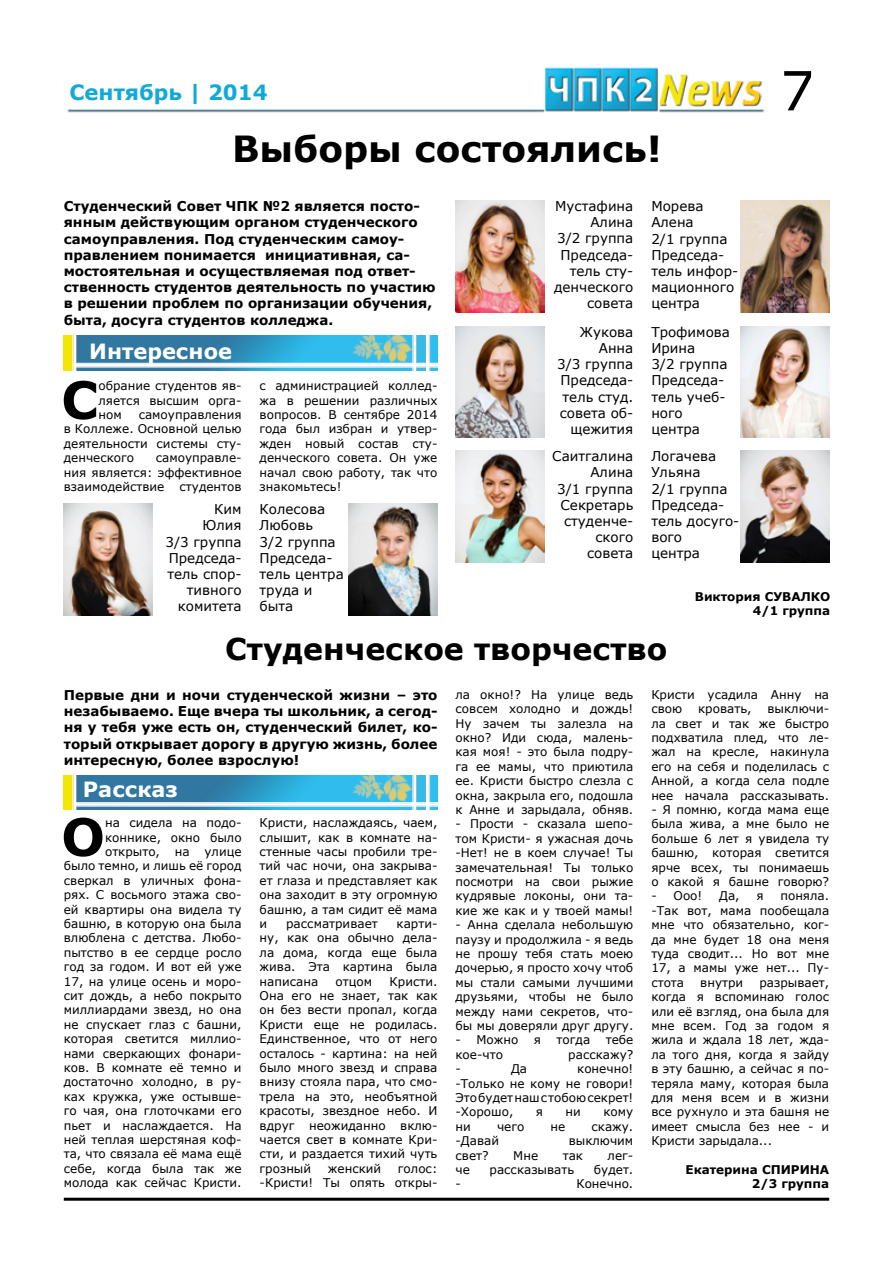
<style>
.page{position:relative;width:893px;height:1263px;background:#fff}
.page>*{position:absolute;margin:0;border:0;box-sizing:border-box;transform-origin:0 0}
.t1{font:54px "Verdana";color:#000}
.t2{font:700 51.6px "Verdana";color:#000}
.t3{font:700 36px "Verdana";color:#000}
.t4{font:700 30px "Verdana";color:#000}
.t5{font:700 21px "Verdana";color:#fff}
.t6{font:700 21px "Verdana";color:#11aad6}
.t7{font:700 13.5px/16.2px "Verdana";color:#000;text-align:justify}
.t8{font:13.5px/16.2px "Verdana";color:#000}
.t9{font:12px/14.4px "Verdana";color:#000;text-align:justify}
.t10{font:700 12px/14.4px "Verdana";color:#000;text-align:right}
</style>
<div class="page">
<hr style="left:64px;top:1198px;width:765px;height:3px;background:#000">
<img style="left:67px;top:67px;width:697px;height:46px">
<img style="left:64px;top:775px;width:373px;height:34px">
<img style="left:64px;top:336px;width:373px;height:34px">
<img style="left:740px;top:201px;width:89px;height:111px">
<img style="left:455px;top:326px;width:89px;height:112px">
<img style="left:740px;top:326px;width:89px;height:112px">
<img style="left:740px;top:451px;width:89px;height:111px">
<img style="left:64px;top:504px;width:89px;height:111px">
<img style="left:348px;top:504px;width:89px;height:111px">
<img style="left:455px;top:201px;width:89px;height:111px">
<img style="left:455px;top:451px;width:89px;height:111px">
<h3 class="t6" style="left:69px;top:77px;width:200px">Сентябрь | 2014</h3>
<h1 class="t1" style="left:780px;top:54px;width:36px">7</h1>
<h3 class="t3" style="left:232px;top:124px;width:431px">Выборы состоялись!</h3>
<p class="t7" style="left:64px;top:198px;width:373px;text-align:left">Студенческий Совет ЧПК №2 является посто&shy;янным действующим органом студенческого самоуправления. Под студенческим самоу&shy;правлением понимается инициативная, са&shy;мостоятельная и осуществляемая под ответ&shy;ственность студентов деятельность по участию в решении проблем по организации обучения, быта, досуга студентов колледжа.</p>
<h3 class="t5" style="left:89px;top:336px;width:144px">Интересное</h3>
<p class="t8" style="left:554px;top:198px;width:81px;text-align:right">Мустафина<br>Алина<br>3/2 группа<br>Председа&shy;тель сту&shy;денческого совета</p>
<p class="t8" style="left:651px;top:198px;width:88px">Морева<br>Алена<br>2/1 группа<br>Председа&shy;тель инфор&shy;мационного центра</p>
<p class="t8" style="left:557px;top:324px;width:78px;text-align:right">Жукова<br>Анна<br>3/3 группа<br>Председа&shy;тель студ. совета об&shy;щежития</p>
<p class="t8" style="left:651px;top:324px;width:80px">Трофимова<br>Ирина<br>3/2 группа<br>Председа&shy;тель учеб&shy;ного центра</p>
<p class="t8" style="left:552px;top:448px;width:83px;text-align:right">Саитгалина<br>Алина<br>3/1 группа<br>Секретарь студенче&shy;ского совета</p>
<p class="t8" style="left:651px;top:448px;width:90px">Логачева<br>Ульяна<br>2/1 группа<br>Председа&shy;тель досуго&shy;вого<br>центра</p>
<h2 class="t2" style="left:61px;top:364px;width:39px">С</h2>
<p class="t9" style="left:99px;top:378px;width:145px">обрание студентов яв&shy;ляется высшим орга&shy;ном</p>
<p class="t9" style="left:260px;top:378px;width:179px">с администрацией коллед&shy;жа в решении различных вопросов. В сентябре 2014 года был избран и утвер&shy;жден новый состав сту&shy;денческого совета. Он уже начал свою работу, так что знакомьтесь!</p>
<p class="t9" style="left:64px;top:407px;width:179px;text-indent:75px">самоуправления в Коллеже. Основной целью деятельности системы сту&shy;денческого</p>
<p class="t9" style="left:64px;top:450px;width:179px;text-indent:92px">самоуправле&shy;ния является: эффективное взаимодействие</p>
<p class="t9" style="left:180px;top:479px;width:64px">студентов</p>
<p class="t8" style="left:166px;top:501px;width:78px;text-align:right">Ким<br>Юлия<br>3/3 группа<br>Председа&shy;тель спор&shy;тивного комитета</p>
<p class="t8" style="left:260px;top:501px;width:86px">Колесова<br>Любовь<br>3/2 группа<br>Председа&shy;тель центра труда и быта</p>
<p class="t10" style="left:695px;top:589px;width:137px">Виктория СУВАЛКО<br>4/1 группа</p>
<h3 class="t4" style="left:225px;top:628px;width:444px">Студенческое творчество</h3>
<p class="t7" style="left:64px;top:687px;width:375px">Первые дни и ночи студенческой жизни – это незабываемо. Еще вчера ты школьник, а сегод&shy;ня у тебя уже есть он, студенческий билет, ко&shy;торый открывает дорогу в другую жизнь, более интересную, более взрослую!</p>
<h3 class="t5" style="left:83px;top:774px;width:97px">Рассказ</h3>
<h2 class="t2" style="left:61px;top:800px;width:45px">О</h2>
<p class="t9" style="left:455px;top:687px;width:179px">ла окно!? На улице ведь совсем холодно и дождь!<br>Ну зачем ты залезла на окно? Иди сюда, малень&shy;кая моя! - это была подру&shy;га ее мамы, что приютила ее. Кристи быстро слезла с окна, закрыла его, подошла к Анне и зарыдала, обняв.</p>
<p class="t9" style="left:455px;top:817px;width:179px">- Прости - сказала шепо&shy;том Кристи- я ужасная дочь -Нет! не в коем случае! Ты замечательная! Ты только посмотри на свои рыжие кудрявые локоны, они та&shy;кие же как и у твоей мамы!</p>
<p class="t9" style="left:455px;top:917px;width:179px">- Анна сделала небольшую паузу и продолжила - я ведь не прошу тебя стать моею дочерью, я просто хочу чтоб мы стали самыми лучшими друзьями, чтобы не было между нами секретов, что&shy;бы мы доверяли друг другу.</p>
<p class="t9" style="left:455px;top:1033px;width:64px">- Можно</p>
<p class="t9" style="left:534px;top:1033px;width:9px">я</p>
<p class="t9" style="left:557px;top:1033px;width:35px">тогда</p>
<p class="t9" style="left:606px;top:1033px;width:29px">тебе</p>
<p class="t9" style="left:455px;top:1047px;width:49px">кое-что</p>
<p class="t9" style="left:568px;top:1047px;width:67px">расскажу?</p>
<p class="t9" style="left:455px;top:1061px;width:7px">-</p>
<p class="t9" style="left:511px;top:1061px;width:18px">Да</p>
<p class="t9" style="left:651px;top:687px;width:179px">Кристи усадила Анну на свою</p>
<p class="t9" style="left:651px;top:701px;width:179px;text-indent:116px">выключи&shy;ла свет и так же быстро подхватила плед, что ле&shy;жал на кресле, накинула его на себя и поделилась с Анной, а когда села подле нее начала рассказывать.</p>
<p class="t9" style="left:651px;top:802px;width:179px">- Я помню, когда мама еще была жива, а мне было не больше 6 лет я увидела ту башню, которая светится ярче всех, ты понимаешь о какой я башне говорю?</p>
<p class="t9" style="left:651px;top:889px;width:52px">- Ооо!</p>
<p class="t9" style="left:719px;top:889px;width:22px">Да,</p>
<p class="t9" style="left:756px;top:889px;width:9px">я</p>
<p class="t9" style="left:698px;top:701px;width:55px">кровать,</p>
<p class="t9" style="left:64px;top:815px;width:179px;text-align:right">на сидела на подо&shy;коннике, окно было открыто, на улице<br>было темно, и лишь её город сверкал в уличных фона&shy;рях. С восьмого этажа сво&shy;ей квартиры она видела ту башню, в которую она была влюблена с детства. Любо&shy;пытство в ее сердце росло год за годом. И вот ей уже<br>17, на улице осень и моро&shy;сит дождь, а небо покрыто миллиардами звезд, но она не спускает глаз с башни, которая светится миллио&shy;нами сверкающих фонари&shy;ков. В комнате её темно и достаточно холодно, в ру&shy;ках кружка, уже остывше&shy;го чая, она глоточками его пьет и наслаждается. На ней теплая шерстяная коф&shy;та, что связала её мама ещё себе, когда была так же молода как сейчас Кристи.</p>
<p class="t9" style="left:260px;top:815px;width:179px">Кристи, наслаждаясь, чаем, слышит, как в комнате на&shy;стенные часы пробили тре&shy;тий час ночи, она закрыва&shy;ет глаза и представляет как она заходит в эту огромную башню, а там сидит её мама и</p>
<p class="t9" style="left:651px;top:889px;width:179px;text-indent:129px">поняла. -Так вот, мама пообещала мне что обязательно, ког&shy;да мне будет 18 она меня туда сводит... Но вот мне 17, а мамы уже нет... Пу&shy;стота</p>
<p class="t9" style="left:260px;top:916px;width:179px;text-indent:137px">карти&shy;ну, как она обычно дела&shy;ла дома, когда еще была жива. Эта картина была написана</p>
<p class="t9" style="left:286px;top:916px;width:93px">рассматривает</p>
<p class="t9" style="left:260px;top:974px;width:179px;text-indent:130px">Кристи.<br>Она его не знает, так как он без вести пропал, когда Кристи еще не родилась.<br>Единственное, что от него осталось - картина: на ней было много звезд и справа внизу стояла пара, что смо&shy;трела на это, необъятной красоты, звездное небо. И вдруг неожиданно вклю&shy;чается свет в комнате Кри&shy;сти, и раздается тихий чуть грозный</p>
<p class="t9" style="left:336px;top:974px;width:38px">отцом</p>
<p class="t9" style="left:651px;top:975px;width:179px;text-indent:108px">разрывает, когда я вспоминаю голос или её взгляд, она была для мне всем. Год за годом я жила и ждала 18 лет, жда&shy;ла того дня, когда я зайду в эту башню, а сейчас я по&shy;теряла маму, которая была для меня всем и в жизни все рухнуло и эта башня не имеет смысла без нее - и Кристи зарыдала...</p>
<p class="t10" style="left:685px;top:1162px;width:145px">Екатерина СПИРИНА<br>2/3 группа</p>
<p class="t9" style="left:700px;top:975px;width:44px">внутри</p>
<p class="t9" style="left:455px;top:1061px;width:179px;text-indent:122px">конечно! -Только не кому не говори!<br>Это будет наш с тобою секрет! -Хорошо,</p>
<p class="t9" style="left:536px;top:1105px;width:9px">я</p>
<p class="t9" style="left:566px;top:1105px;width:17px">ни</p>
<p class="t9" style="left:603px;top:1105px;width:31px">кому</p>
<p class="t9" style="left:455px;top:1119px;width:17px">ни</p>
<p class="t9" style="left:497px;top:1119px;width:29px">чего</p>
<p class="t9" style="left:551px;top:1119px;width:16px">не</p>
<p class="t9" style="left:592px;top:1119px;width:43px">скажу.</p>
<p class="t9" style="left:455px;top:1133px;width:45px">-Давай</p>
<p class="t9" style="left:569px;top:1133px;width:66px">выключим</p>
<p class="t9" style="left:455px;top:1148px;width:35px">свет?</p>
<p class="t9" style="left:513px;top:1148px;width:26px">Мне</p>
<p class="t9" style="left:563px;top:1148px;width:22px">так</p>
<p class="t9" style="left:608px;top:1148px;width:27px">лег-</p>
<p class="t9" style="left:455px;top:1162px;width:16px">че</p>
<p class="t9" style="left:489px;top:1162px;width:86px">рассказывать</p>
<p class="t9" style="left:594px;top:1162px;width:41px">будет.</p>
<p class="t9" style="left:455px;top:1177px;width:7px">-</p>
<p class="t9" style="left:576px;top:1177px;width:58px">Конечно.</p>
<p class="t9" style="left:328px;top:1161px;width:55px">женский</p>
<p class="t9" style="left:260px;top:1161px;width:179px;text-align:right">голос:<br>-Кристи! Ты опять откры-</p>
</div>
